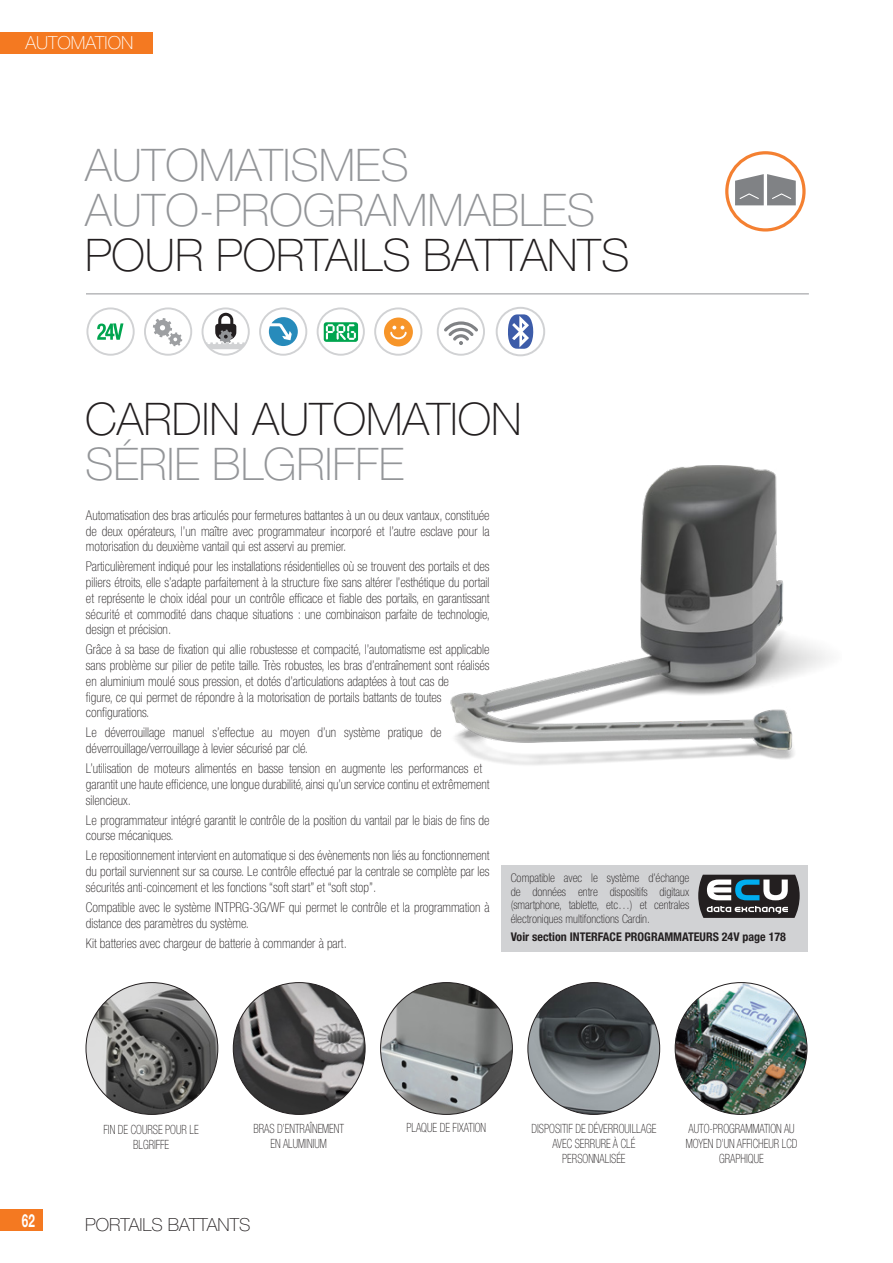
<style>
.page{position:relative;width:893px;height:1263px;background:#fff}
.page>*{position:absolute;margin:0;border:0;box-sizing:border-box;transform-origin:0 0}
.t1{font:100 45px/45px "Helvetica Neue LT Std";color:#231f20}
.t2{font:100 45px "Helvetica Neue LT Std";color:#939598}
.t3{font:100 18px "Helvetica Neue LT Std";color:#231f20}
.t4{font:100 18px "Helvetica Neue LT Std";color:#fff}
.t5{font:700 18px "Helvetica Neue LT Std";color:#fff;scale:.65 1}
.t6{font:100 condensed 13.5px/15.8px "Helvetica Neue LT Std";color:#231f20}
.t7{font:100 condensed 12.75px/15px "Helvetica Neue LT Std";color:#231f20;text-align:center;scale:.85 1}
.t8{font:100 condensed 12px/13.5px "Helvetica Neue LT Std";color:#231f20;text-align:justify}
.t9{font:700 condensed 12px "Helvetica Neue LT Std";color:#231f20}
.s1{color:#939598}
</style>
<div class="page">
<div style="left:0;top:1209px;width:43px;height:22px;background:#f47921"></div>
<div style="left:0;top:32px;width:153px;height:21px;background:#f47921"></div>
<div style="left:502px;top:864px;width:306px;height:87px;background:#d1d2d4"></div>
<hr style="left:86px;top:293px;width:723px;height:1px;background:#939598">
<img style="left:381px;top:982px;width:131px;height:132px;border-radius:66px">
<img style="left:528px;top:982px;width:132px;height:132px;border-radius:66px">
<img style="left:233px;top:982px;width:132px;height:132px;border-radius:66px">
<img style="left:86px;top:982px;width:132px;height:132px;border-radius:66px">
<img style="left:675px;top:982px;width:132px;height:132px;border-radius:66px">
<img style="left:450px;top:465px;width:378px;height:300px">
<svg style="left:97px;top:323px;width:26px;height:17px"></svg>
<div style="left:86px;top:307px;width:49px;height:49px;border:2px solid #d1d2d4;border-radius:50%"></div>
<div style="left:259px;top:307px;width:48px;height:49px;border:2px solid #d1d2d4;border-radius:50%"></div>
<svg style="left:269px;top:317px;width:29px;height:29px"></svg>
<div style="left:144px;top:307px;width:48px;height:49px;border:2px solid #d1d2d4;border-radius:50%"></div>
<svg style="left:153px;top:318px;width:29px;height:28px"></svg>
<div style="left:317px;top:307px;width:48px;height:49px;border:2px solid #d1d2d4;border-radius:50%"></div>
<svg style="left:324px;top:322px;width:34px;height:20px"></svg>
<div style="left:374px;top:307px;width:48px;height:49px;border:2px solid #d1d2d4;border-radius:50%"></div>
<div style="left:384px;top:317px;width:29px;height:29px;background:#f79529;border-radius:50%"></div>
<svg style="left:390px;top:326px;width:17px;height:14px"></svg>
<div style="left:437px;top:307px;width:48px;height:49px;border:2px solid #d1d2d4;border-radius:50%"></div>
<svg style="left:444px;top:321px;width:34px;height:24px"></svg>
<div style="left:725px;top:151px;width:81px;height:81px;border:3px solid #f48031;border-radius:50%"></div>
<svg style="left:735px;top:174px;width:61px;height:31px"></svg>
<svg style="left:698px;top:875px;width:102px;height:43px;background:#545d62"></svg>
<div style="left:496px;top:307px;width:49px;height:49px;border:2px solid #d1d2d4;border-radius:50%"></div>
<svg style="left:508px;top:314px;width:25px;height:35px"></svg>
<div style="left:202px;top:307px;width:48px;height:49px;border:2px solid #d1d2d4;border-radius:50%"></div>
<svg style="left:205px;top:313px;width:40px;height:36px"></svg>
<h2 class="t4" style="left:26px;top:32px;width:109px">AUTOMATION</h2>
<p class="t2" style="left:85px;top:139px;width:325px">AUTOMATISMES</p>
<p class="t1" style="left:85px;top:187px;width:546px"><span class="s1">AUTO-PROGRAMMABLES<br></span>POUR PORTAILS BATTANTS</p>
<p class="t1" style="left:85px;top:396px;width:438px">CARDIN AUTOMATION</p>
<p class="t2" style="left:85px;top:438px;width:320px">SÉRIE BLGRIFFE</p>
<p class="t6" style="left:86px;top:507px;width:405px;text-align:justify">Automatisation des bras articulés pour fermetures battantes à un ou deux vantaux, constituée de deux opérateurs, l’un maître avec programmateur incorporé et l’autre esclave pour la motorisation du deuxième vantail qui est asservi au premier.</p>
<p class="t6" style="left:86px;top:559px;width:406px;text-align:justify">Particulièrement indiqué pour les installations résidentielles où se trouvent des portails et des piliers étroits, elle s’adapte parfaitement à la structure fixe sans altérer l’esthétique du portail et représente le choix idéal pour un contrôle efficace et fiable des portails, en garantissant sécurité et commodité dans chaque situations : une combinaison parfaite de technologie, design et précision.</p>
<p class="t6" style="left:86px;top:642px;width:405px">Grâce à sa base de fixation qui allie robustesse et compacité, l’automatisme est applicable sans problème sur pilier de petite taille. Très robustes, les bras d’entraînement sont réalisés en aluminium moulé sous pression, et dotés d’articulations adaptées à tout cas de<br>figure, ce qui permet de répondre à la motorisation de portails battants de toutes configurations.</p>
<p class="t6" style="left:86px;top:725px;width:357px">Le déverrouillage manuel s’effectue au moyen d’un système pratique de déverrouillage/verrouillage à levier sécurisé par clé.</p>
<p class="t6" style="left:86px;top:760px;width:405px">L’utilisation de moteurs alimentés en basse tension en augmente les performances et garantit une haute efficience, une longue durabilité, ainsi qu’un service continu et extrêmement silencieux.</p>
<p class="t6" style="left:86px;top:812px;width:405px">Le programmateur intégré garantit le contrôle de la position du vantail par le biais de fins de course mécaniques.</p>
<p class="t6" style="left:86px;top:848px;width:405px;text-align:justify">Le repositionnement intervient en automatique si des évènements non liés au fonctionnement du portail surviennent sur sa course. Le contrôle effectué par la centrale se complète par les sécurités anti-coincement et les fonctions “soft start” et “soft stop”.</p>
<p class="t6" style="left:86px;top:899px;width:405px">Compatible avec le système INTPRG-3G/WF qui permet le contrôle et la programmation à distance des paramètres du système.</p>
<p class="t6" style="left:86px;top:935px;width:262px">Kit batteries avec chargeur de batterie à commander à part.</p>
<p class="t8" style="left:511px;top:871px;width:180px">Compatible avec le système d’échange de données entre dispositifs digitaux (smartphone, tablette, etc…) et centrales électroniques multifonctions Cardin.</p>
<p class="t9" style="left:511px;top:929px;width:277px">Voir section INTERFACE PROGRAMMATEURS 24V page 178</p>
<h2 class="t5" style="left:22px;top:1209px;width:22px">62</h2>
<p class="t7" style="left:104px;top:1122px;width:113px">FIN DE COURSE POUR LE<br>BLGRIFFE</p>
<p class="t7" style="left:253px;top:1120px;width:108px">BRAS D’ENTRAÎNEMENT</p>
<p class="t7" style="left:406px;top:1120px;width:95px">PLAQUE DE FIXATION</p>
<p class="t7" style="left:271px;top:1135px;width:68px">EN ALUMINIUM</p>
<p class="t3" style="left:85px;top:1214px;width:167px">PORTAILS BATTANTS</p>
<p class="t7" style="left:532px;top:1120px;width:148px">DISPOSITIF DE DÉVERROUILLAGE<br>AVEC SERRURE À CLÉ<br>PERSONNALISÉE</p>
<p class="t7" style="left:686px;top:1120px;width:133px">AUTO-PROGRAMMATION AU<br>MOYEN D’UN AFFICHEUR LCD<br>GRAPHIQUE</p>
</div>
